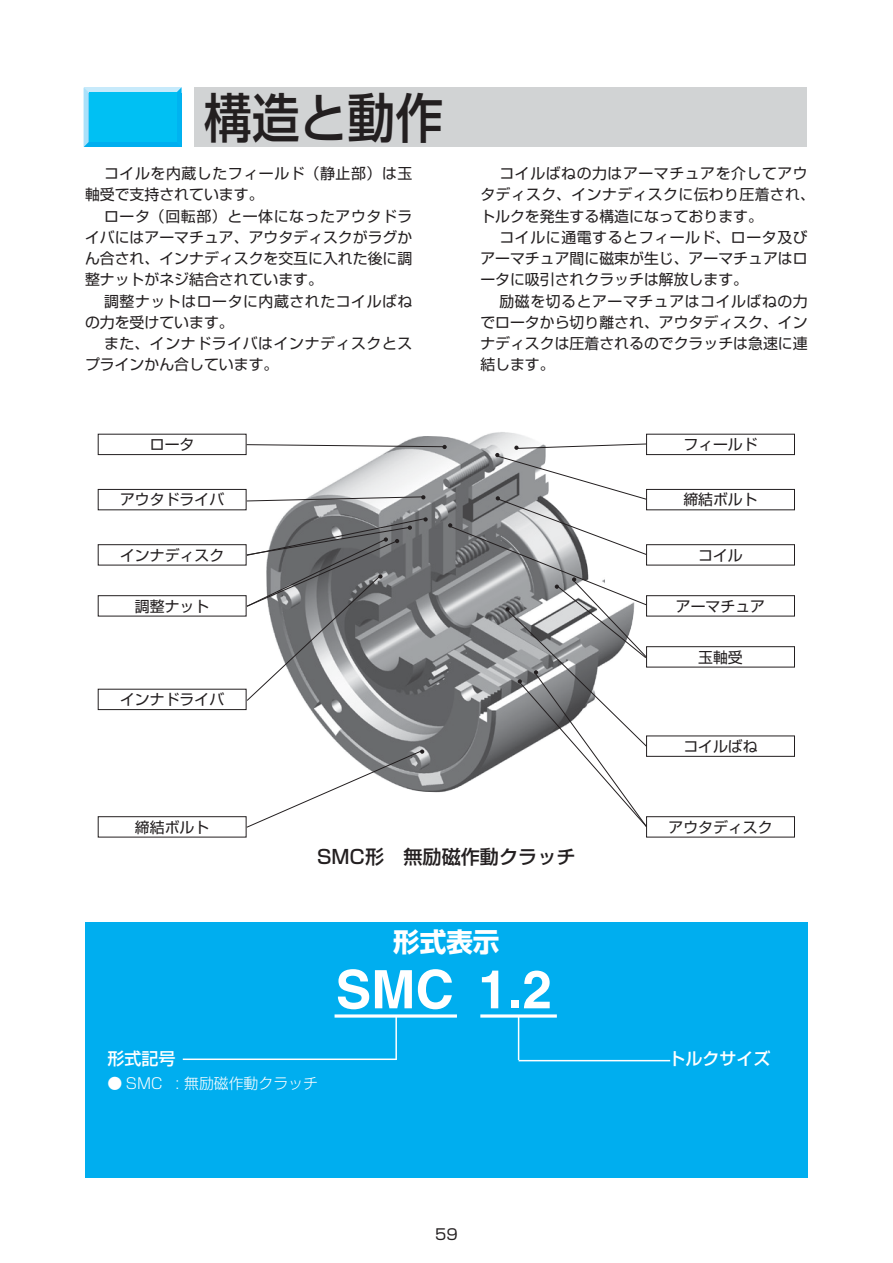
<style>
.page{position:relative;width:893px;height:1263px;background:#fff}
.page>*{position:absolute;margin:0;border:0;box-sizing:border-box;transform-origin:0 0}
.t1{font:700 53.1px "Helvetica";color:#fff}
.t2{font:53.1px "Shin Go Pro Medium 90 msp RKSJ H";color:#231f20;scale:.9 1}
.t3{font:26.55px "Shin Go Pro Bold 90 msp RKSJ H";color:#fff}
.t4{font:19.2px "Shin Go Pro Medium 90 msp RKSJ H";color:#231f20}
.t5{font:16.95px "Shin Go Pro Medium 90 msp RKSJ H";color:#fff}
.t6{font:14.85px/21.3px "Shin Go Pro Regular 90 msp RKSJ H";color:#231f20;text-align:justify}
.t7{font:14.85px/21.3px "Shin Go Pro Regular 90 msp RKSJ H";letter-spacing:.04em;color:#231f20}
.t8{font:14.85px/21.3px "Shin Go Pro Regular 90 msp RKSJ H";letter-spacing:.025em;color:#231f20}
.t9{font:14.85px "Shin Go Pro Light 90 msp RKSJ H";color:#fff}
</style>
<div class="page">
<div style="left:84px;top:87px;width:97px;height:60px;background:#00aeef"></div>
<div style="left:84px;top:87px;width:97px;height:6px;background:#c7eafb"></div>
<svg style="left:84px;top:88px;width:5px;height:59px"></svg>
<svg style="left:152px;top:88px;width:29px;height:54px"></svg>
<div style="left:89px;top:93px;width:87px;height:49px;background:#00c0f3"></div>
<div style="left:194px;top:87px;width:613px;height:60px;background:#d1d3d4"></div>
<div style="left:85px;top:923px;width:723px;height:255px;background:#00aeef"></div>
<hr style="left:183px;top:1059px;width:213px;height:1px;background:#fff">
<hr style="left:519px;top:1060px;width:151px;height:1px;background:#fff">
<hr style="left:395px;top:1016px;width:2px;height:44px;background:#fff">
<hr style="left:518px;top:1016px;width:1px;height:44px;background:#fff">
<svg style="left:334px;top:1014px;width:123px;height:4px"></svg>
<svg style="left:480px;top:1014px;width:77px;height:4px"></svg>
<img style="left:400px;top:432px;width:134px;height:12px">
<div style="left:98px;top:434px;width:149px;height:21px;border:1px solid #231f20"></div>
<div style="left:98px;top:489px;width:149px;height:21px;border:1px solid #231f20"></div>
<div style="left:98px;top:544px;width:149px;height:22px;border:1px solid #231f20"></div>
<div style="left:98px;top:595px;width:149px;height:22px;border:1px solid #231f20"></div>
<div style="left:98px;top:689px;width:149px;height:21px;border:1px solid #231f20"></div>
<div style="left:98px;top:816px;width:149px;height:22px;border:1px solid #231f20"></div>
<div style="left:646px;top:816px;width:149px;height:22px;border:1px solid #231f20"></div>
<div style="left:646px;top:736px;width:149px;height:21px;border:1px solid #231f20"></div>
<svg style="left:515px;top:443px;width:280px;height:225px"></svg>
<svg style="left:246px;top:444px;width:402px;height:384px"></svg>
<h1 class="t2" style="left:204px;top:98px;width:267px">構造と動作</h1>
<p class="t7" style="left:85px;top:165px;width:329px;text-indent:19px">コイルを内蔵したフィールド（静止部）は玉軸受で支持されています。</p>
<p class="t6" style="left:85px;top:207px;width:329px;text-indent:19px">ロータ（回転部）と一体になったアウタドライバにはアーマチュア、アウタディスクがラグかん合され、インナディスクを交互に入れた後に調整ナットがネジ結合されています。</p>
<p class="t7" style="left:85px;top:292px;width:329px;text-indent:19px">調整ナットはロータに内蔵されたコイルばねの力を受けています。</p>
<p class="t7" style="left:85px;top:335px;width:329px;text-indent:19px">また、インナドライバはインナディスクとスプラインかん合しています。</p>
<p class="t6" style="left:150px;top:436px;width:46px">ロータ</p>
<p class="t6" style="left:120px;top:491px;width:106px">アウタドライバ</p>
<p class="t6" style="left:120px;top:546px;width:106px">インナディスク</p>
<p class="t6" style="left:135px;top:597px;width:76px">調整ナット</p>
<p class="t6" style="left:120px;top:691px;width:106px">インナドライバ</p>
<p class="t6" style="left:135px;top:818px;width:76px">締結ボルト</p>
<p class="t8" style="left:480px;top:165px;width:336px;text-indent:19px">コイルばねの力はアーマチュアを介してアウタディスク、インナディスクに伝わり圧着され、トルクを発生する構造になっております。</p>
<p class="t6" style="left:480px;top:229px;width:329px;text-indent:19px">コイルに通電するとフィールド、ロータ及びアーマチュア間に磁束が生じ、アーマチュアはロータに吸引されクラッチは解放します。</p>
<p class="t6" style="left:480px;top:292px;width:329px;text-indent:19px">励磁を切るとアーマチュアはコイルばねの力でロータから切り離され、アウタディスク、インナディスクは圧着されるのでクラッチは急速に連結します。</p>
<p class="t6" style="left:683px;top:436px;width:76px">フィールド</p>
<p class="t6" style="left:683px;top:491px;width:76px">締結ボルト</p>
<p class="t6" style="left:698px;top:546px;width:46px">コイル</p>
<p class="t6" style="left:676px;top:597px;width:91px">アーマチュア</p>
<p class="t6" style="left:698px;top:648px;width:46px">玉軸受</p>
<p class="t6" style="left:683px;top:738px;width:76px">コイルばね</p>
<p class="t6" style="left:668px;top:818px;width:106px">アウタディスク</p>
<p class="t4" style="left:317px;top:849px;width:260px">SMC形　無励磁作動クラッチ</p>
<h2 class="t3" style="left:393px;top:932px;width:108px">形式表示</h2>
<h1 class="t1" style="left:336px;top:970px;width:218px">SMC 1.2</h1>
<p class="t5" style="left:107px;top:1052px;width:70px">形式記号</p>
<p class="t5" style="left:668px;top:1052px;width:104px">トルクサイズ</p>
<p class="t9" style="left:107px;top:1078px;width:212px">● SMC : 無励磁作動クラッチ</p>
<p class="t6" style="left:435px;top:1225px;width:24px">59</p>
</div>
